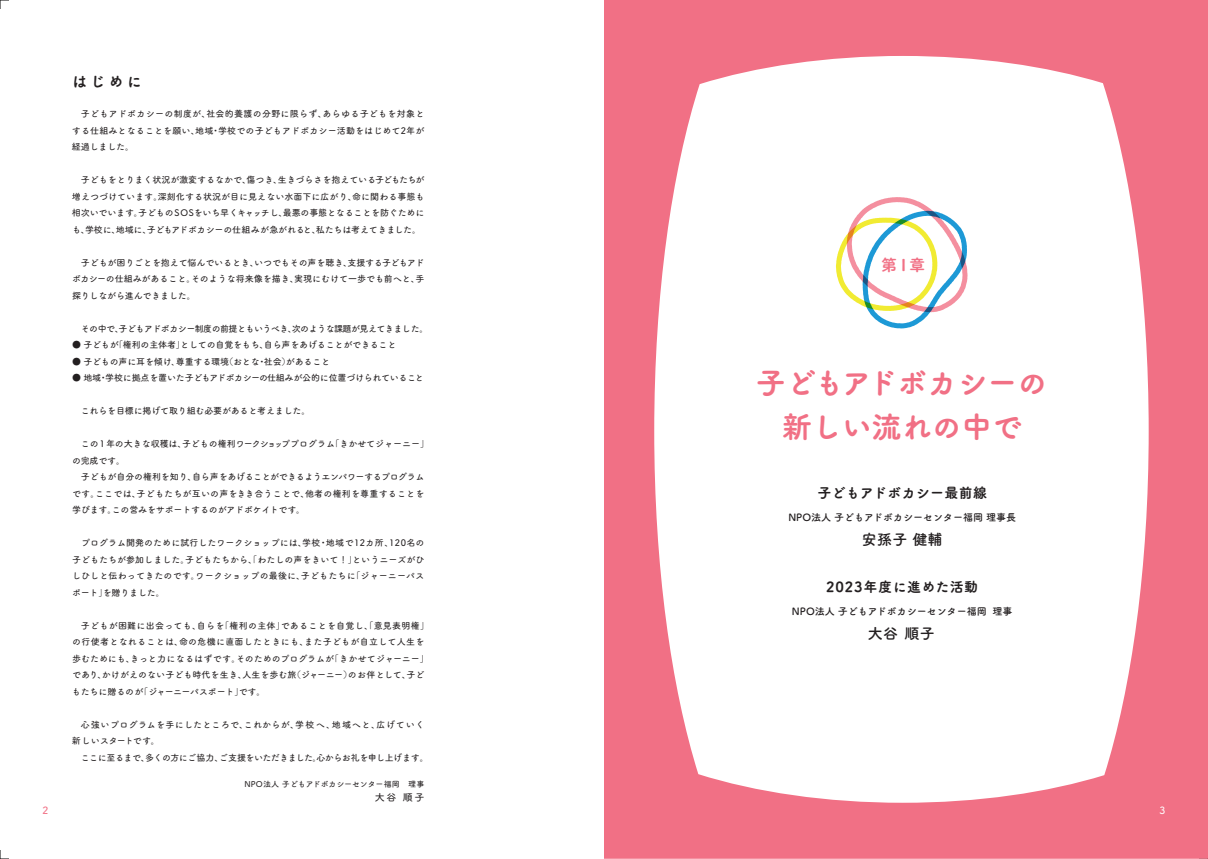
<style>
.page{position:relative;width:1208px;height:859px;background:#fff}
.page>*{position:absolute;margin:0;border:0;box-sizing:border-box;transform-origin:0 0}
.t1{font:30px/44px "Tsuku A Rd Gothic Std E";color:#f17085;text-align:center}
.t2{font:16.2px "Tsuku A Rd Gothic Std E";color:#f17085}
.t3{font:15px "Tsuku A Rd Gothic Std B";letter-spacing:.02em;color:#231f20}
.t4{font:15px "Tsuku A Rd Gothic Std E";color:#231f20}
.t5{font:14px "Tsuku A Rd Gothic Std E";letter-spacing:.02em;color:#231f20}
.t6{font:10px "Tsuku A Rd Gothic Std B";color:#231f20}
.t7{font:10px "Tsuku A Rd Gothic Std D";color:#231f20}
.t8{font:10px "Tsuku A Rd Gothic Std D";color:#f17085}
.t9{font:10px "Tsuku A Rd Gothic Std D";color:#fff}
.t10{font:9px/16.5px "Tsuku A Rd Gothic Std D";letter-spacing:-.01em;color:#231f20;text-align:justify}
.t11{font:9px/16.5px "Tsuku A Rd Gothic Std D";letter-spacing:.03em;color:#231f20}
.t12{font:9px "Tsuku A Rd Gothic Std D";letter-spacing:-.06em;color:#231f20}
.t13{font:9px/16.5px "Tsuku A Rd Gothic Std D";letter-spacing:.04em;color:#231f20}
.t14{font:8px "Tsuku A Rd Gothic Std D";letter-spacing:-.02em;color:#231f20}
</style>
<div class="page">
<svg style="left:0;top:0;width:9px;height:9px"></svg>
<svg style="left:0;top:850px;width:9px;height:9px"></svg>
<svg style="left:604px;top:0;width:604px;height:859px"></svg>
<h3 class="t4" style="left:72px;top:69px;width:71px">はじめに</h3>
<p class="t10" style="left:72px;top:105px;width:354px;text-indent:9px">子どもアドボカシーの制度が、社会的養護の分野に限らず、あらゆる子どもを対象とする仕組みとなることを願い、地域・学校での子どもアドボカシー活動をはじめて2年が経過しました。</p>
<p class="t10" style="left:72px;top:171px;width:354px">　子どもをとりまく状況が激変するなかで、傷つき、生きづらさを抱えている子どもたちが増えつづけています。深刻化する状況が目に見えない水面下に広がり、命に関わる事態も相次いでいます。子どものＳＯＳをいち早くキャッチし、最悪の事態となることを防ぐためにも、学校に、地域に、子どもアドボカシーの仕組みが急がれると、私たちは考えてきました。</p>
<p class="t10" style="left:72px;top:254px;width:354px">　子どもが困りごとを抱えて悩んでいるとき、いつでもその声を聴き、支援する子どもアドボカシーの仕組みがあること。そのような将来像を描き、実現にむけて一歩でも前へと、手探りしながら進んできました。</p>
<p class="t12" style="left:81px;top:322px;width:349px">その中で、子どもアドボカシー制度の前提ともいうべき、次のような課題が見えてきました。</p>
<p class="t10" style="left:72px;top:336px;width:326px">● 子どもが「権利の主体者」としての自覚をもち、自ら声をあげることができること</p>
<p class="t10" style="left:72px;top:353px;width:260px">● 子どもの声に耳を傾け､尊重する環境（おとな・社会）があること</p>
<p class="t10" style="left:72px;top:369px;width:353px">● 地域・学校に拠点を置いた子どもアドボカシーの仕組みが公的に位置づけられていること</p>
<p class="t10" style="left:72px;top:402px;width:240px">　これらを目標に掲げて取り組む必要があると考えました。</p>
<p class="t10" style="left:72px;top:435px;width:358px;text-align:left">　この１年の大きな収穫は、子どもの権利ワークショッププログラム「きかせてジャーニー」の完成です。<br>　子どもが自分の権利を知り、自ら声をあげることができるようエンパワーするプログラムです。ここでは、子どもたちが互いの声をきき合うことで、他者の権利を尊重することを学びます。この営みをサポートするのがアドボケイトです。</p>
<p class="t10" style="left:72px;top:534px;width:354px">　プログラム開発のために試行したワークショップには、学校・地域で12カ所、120名の子どもたちが参加しました。子どもたちから、「わたしの声をきいて！」というニーズがひしひしと伝わってきたのです。ワークショップの最後に、子どもたちに「ジャーニーパスポート」を贈りました。</p>
<p class="t11" style="left:72px;top:617px;width:358px;text-indent:9px">子どもが困難に出会っても、自らを「権利の主体」であることを自覚し、「意見表明権」の行使者となれることは、命の危機に直面したときにも、また子どもが自立して人生を歩むためにも、きっと力になるはずです。そのためのプログラムが「きかせてジャーニー」であり、かけがえのない子ども時代を生き、人生を歩む旅（ジャーニー）のお伴として、子どもたちに贈るのが「ジャーニーパスポート」です。</p>
<p class="t13" style="left:72px;top:716px;width:354px;text-indent:9px">心強いプログラムを手にしたところで、これからが、学校へ、地域へと、広げていく新しいスタートです。</p>
<p class="t12" style="left:81px;top:751px;width:349px">ここに至るまで、多くの方にご協力、ご支援をいただきました。心からお礼を申し上げます。</p>
<p class="t14" style="left:244px;top:777px;width:181px">NPO法人 子どもアドボカシーセンター福岡　理事</p>
<p class="t7" style="left:375px;top:790px;width:51px">大谷 順子</p>
<h2 class="t2" style="left:881px;top:252px;width:46px">第I章</h2>
<h1 class="t1" style="left:756px;top:359px;width:293px">子どもアドボカシーの新しい流れの中で</h1>
<h3 class="t5" style="left:817px;top:482px;width:171px">子どもアドボカシー最前線</h3>
<p class="t6" style="left:788px;top:509px;width:229px">NPO法人 子どもアドボカシーセンター福岡 理事長</p>
<h3 class="t3" style="left:862px;top:528px;width:82px">安孫子 健輔</h3>
<h3 class="t5" style="left:826px;top:576px;width:153px">2023年度に進めた活動</h3>
<p class="t6" style="left:792px;top:603px;width:222px">NPO法人 子どもアドボカシーセンター福岡 理事</p>
<h3 class="t3" style="left:868px;top:622px;width:68px">大谷 順子</h3>
<p class="t8" style="left:40px;top:802px;width:11px">２</p>
<p class="t9" style="left:1159px;top:802px;width:7px">3</p>
</div>
